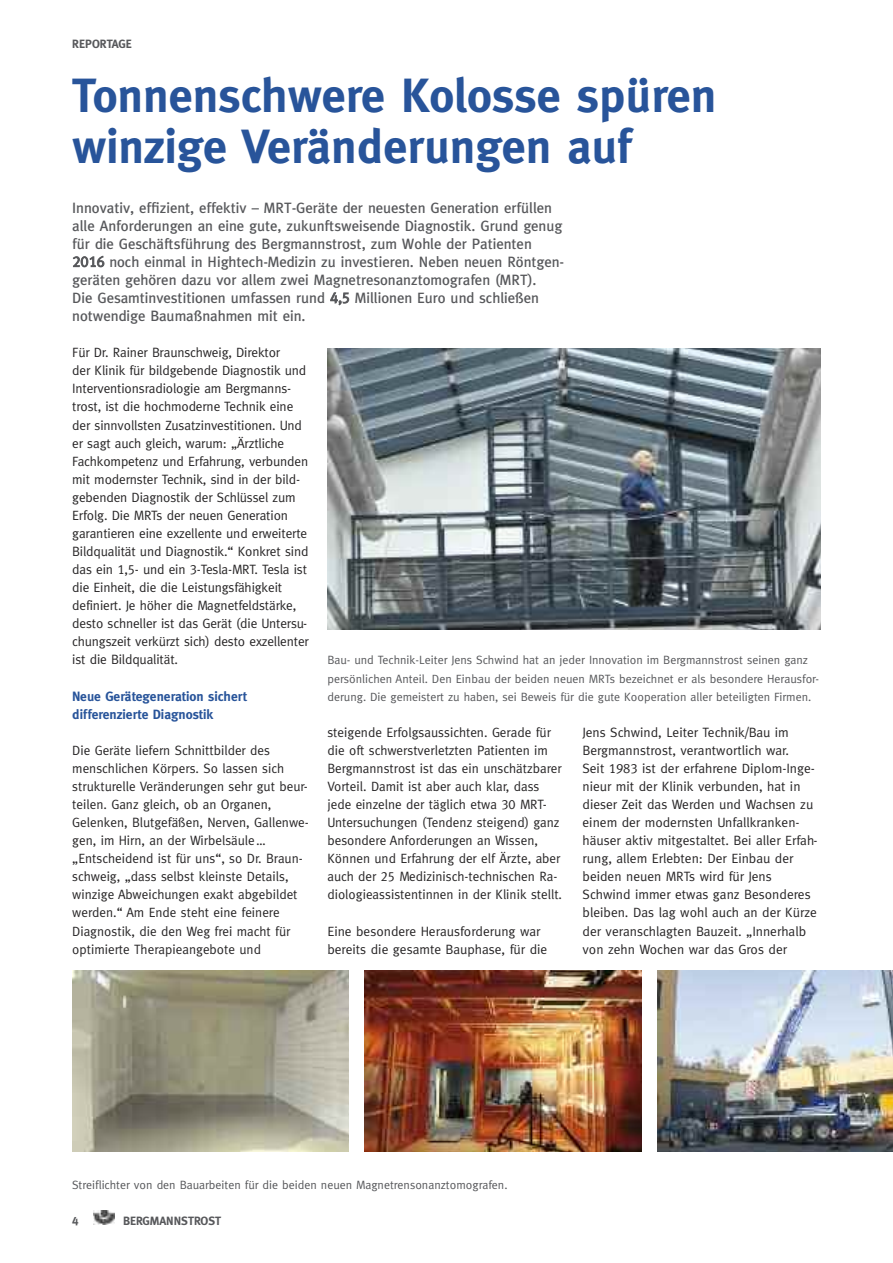
<style>
.page{position:relative;width:893px;height:1263px;background:#fff}
.page>*{position:absolute;margin:0;border:0;box-sizing:border-box;transform-origin:0 0}
.t1{font:700 48px/51px "Meta";color:#28549a}
.t2{font:500 15px/18px "Meta";color:#57585b}
.t3{font:13.5px/18px "Meta";color:#272526}
.t4{font:700 13.5px/18px "Meta";color:#28549a}
.t5{font:12px/18px "Meta";color:#57585b}
.t6{font:700 12px "Meta";color:#57585b}
.t7{font:12px "Meta Bold Caps";color:#57585b}
.s1{font-family:"Meta Caps";font-weight:400}
.s2{font-family:"Meta Caps"}
</style>
<div class="page">
<img style="left:94px;top:1210px;width:21px;height:15px">
<img style="left:327px;top:348px;width:494px;height:282px">
<img style="left:72px;top:970px;width:277px;height:182px">
<img style="left:365px;top:970px;width:276px;height:182px">
<img style="left:657px;top:970px;width:236px;height:182px">
<p class="t6" style="left:72px;top:37px;width:61px">REPORTAGE</p>
<h1 class="t1" style="left:72px;top:70px;width:645px">Tonnenschwere Kolosse spüren winzige Veränderungen auf</h1>
<p class="t2" style="left:72px;top:198px;width:493px">Innovativ, effizient, effektiv – MRT-Geräte der neuesten Generation erfüllen alle Anforderungen an eine gute, zukunftsweisende Diagnostik. Grund genug für die Geschäftsführung des Bergmannstrost, zum Wohle der Patienten <span class="s1">2016</span> noch einmal in Hightech-Medizin zu investieren. Neben neuen Röntgen&shy;geräten gehören dazu vor allem zwei Magnetresonanztomografen (MRT).<br>Die Gesamtinvestitionen umfassen rund <span class="s1">4,5</span> Millionen Euro und schließen notwendige Baumaßnahmen mit ein.</p>
<p class="t3" style="left:72px;top:344px;width:238px">Für Dr. Rainer Braunschweig, Direktor<br>der Klinik für bildgebende Diagnostik und Interventionsradiologie am Bergmanns&shy;trost, ist die hochmoderne Technik eine der sinnvollsten Zusatzinvestitionen. Und er sagt auch gleich, warum: „Ärztliche Fachkompetenz und Erfahrung, verbunden mit modernster Technik, sind in der bild&shy;gebenden Diagnostik der Schlüssel zum Erfolg. Die MRTs der neuen Generation garantieren eine exzellente und erweiterte Bildqualität und Diagnostik.“ Konkret sind das ein <span class="s2">1,5</span>- und ein <span class="s2">3</span>-Tesla-MRT. Tesla ist die Einheit, die die Leistungsfähigkeit definiert. Je höher die Magnetfeldstärke, desto schneller ist das Gerät (die Untersu&shy;chungszeit verkürzt sich) desto exzellenter ist die Bildqualität.</p>
<p class="t4" style="left:72px;top:687px;width:176px">Neue Gerätegeneration sichert differenzierte Diagnostik</p>
<p class="t3" style="left:72px;top:741px;width:238px">Die Geräte liefern Schnittbilder des menschlichen Körpers. So lassen sich strukturelle Veränderungen sehr gut beur&shy;teilen. Ganz gleich, ob an Organen, Gelenken, Blutgefäßen, Nerven, Gallenwe&shy;gen, im Hirn, an der Wirbelsäule… „Entscheidend ist für uns“, so Dr. Braun&shy;schweig, „dass selbst kleinste Details, winzige Abweichungen exakt abgebildet werden.“ Am Ende steht eine feinere Diagnostik, die den Weg frei macht für optimierte Therapieangebote und</p>
<p class="t5" style="left:327px;top:651px;width:493px">Bau- und Technik-Leiter Jens Schwind hat an jeder Innovation im Bergmannstrost seinen ganz persönlichen Anteil. Den Einbau der beiden neuen MRTs bezeichnet er als besondere Herausfor&shy;derung. Die gemeistert zu haben, sei Beweis für die gute Kooperation aller beteiligten Firmen.</p>
<p class="t3" style="left:327px;top:723px;width:236px">steigende Erfolgsaussichten. Gerade für die oft schwerstverletzten Patienten im Bergmannstrost ist das ein unschätzbarer Vorteil. Damit ist aber auch klar, dass jede einzelne der täglich etwa <span class="s2">30</span> MRT-Untersuchungen (Tendenz steigend) ganz besondere Anforderungen an Wissen, Können und Erfahrung der elf Ärzte, aber auch der <span class="s2">25</span> Medizinisch-technischen Ra&shy;diologieassistentinnen in der Klinik stellt.</p>
<p class="t3" style="left:327px;top:922px;width:221px">Eine besondere Herausforderung war bereits die gesamte Bauphase, für die</p>
<p class="t3" style="left:583px;top:723px;width:237px">Jens Schwind, Leiter Technik/Bau im Bergmannstrost, verantwortlich war.<br>Seit <span class="s2">1983</span> ist der erfahrene Diplom-Inge&shy;nieur mit der Klinik verbunden, hat in dieser Zeit das Werden und Wachsen zu einem der modernsten Unfallkranken&shy;häuser aktiv mitgestaltet. Bei aller Erfah&shy;rung, allem Erlebten: Der Einbau der beiden neuen MRTs wird für Jens Schwind immer etwas ganz Besonderes bleiben. Das lag wohl auch an der Kürze der veranschlagten Bauzeit. „Innerhalb von zehn Wochen war das Gros der</p>
<p class="t5" style="left:72px;top:1175px;width:437px">Streiflichter von den Bauarbeiten für die beiden neuen Magnetrensonanztomografen.</p>
<p class="t7" style="left:72px;top:1213px;width:8px">4</p>
<p class="t6" style="left:123px;top:1213px;width:100px">BERGMANNSTROST</p>
</div>
